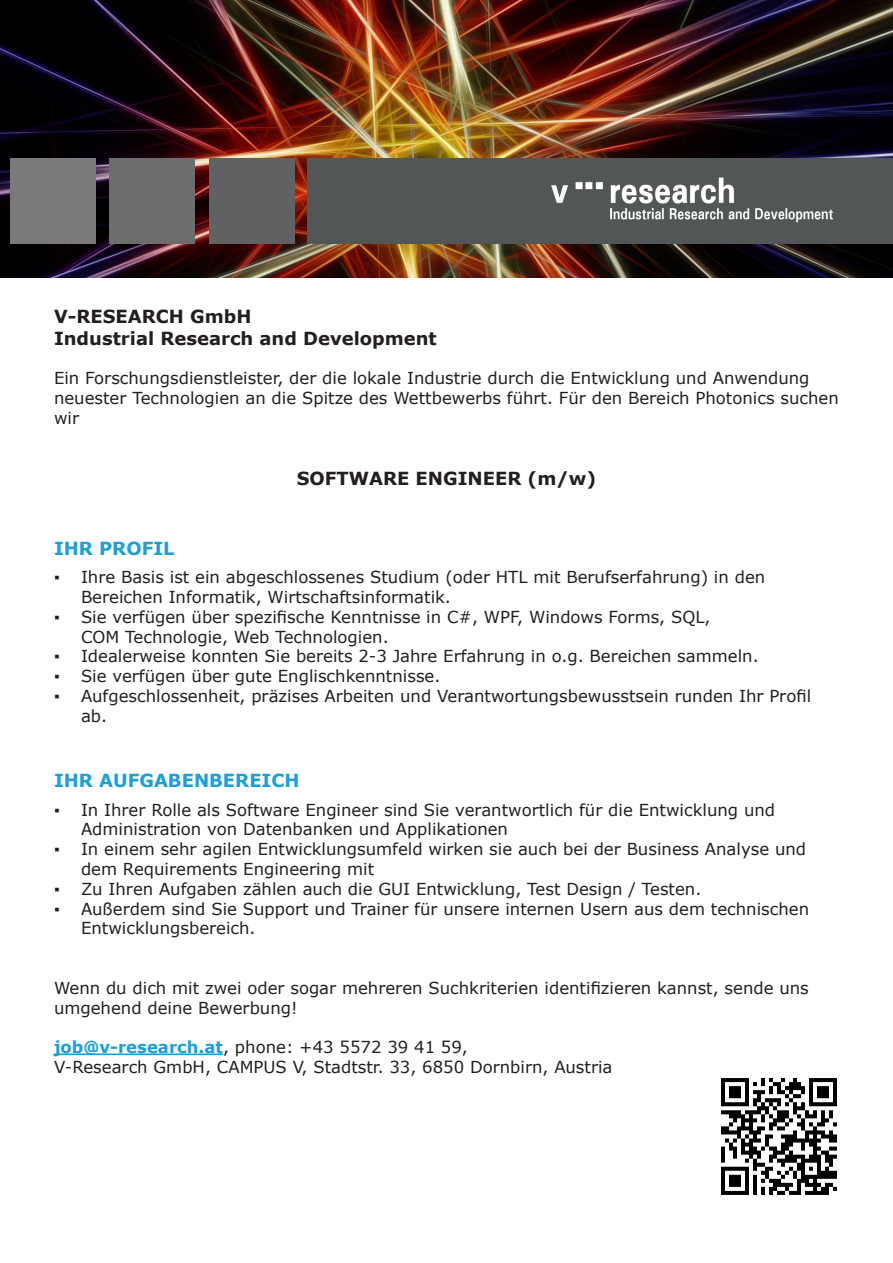
<style>
.page{position:relative;width:893px;height:1263px;background:#fff}
.page>*{position:absolute;margin:0;border:0;box-sizing:border-box;transform-origin:0 0}
.t1{font:700 18px "Verdana";color:#231f20}
.t2{font:700 18px "Verdana";color:#1d9fda}
.t3{font:16.5px/19.8px "Verdana";color:#231f20}
.s1{font-weight:700;color:#1d9fda}
</style>
<div class="page">
<img style="left:0;top:0;width:893px;height:277px">
<hr style="left:54px;top:1053px;width:169px;height:2px;background:#1d9fda">
<img style="left:721px;top:1078px;width:116px;height:117px">
<div style="left:307px;top:159px;width:586px;height:85px;background:#535657"></div>
<div style="left:209px;top:159px;width:85px;height:85px;background:#606162"></div>
<img style="left:551px;top:177px;width:282px;height:46px">
<div style="left:10px;top:159px;width:85px;height:85px;background:#7b797b"></div>
<div style="left:110px;top:159px;width:85px;height:85px;background:#6e6d6e"></div>
<p class="t1" style="left:54px;top:304px;width:199px">V-RESEARCH GmbH</p>
<p class="t1" style="left:54px;top:325px;width:384px">Industrial Research and Development</p>
<p class="t3" style="left:54px;top:368px;width:786px">Ein Forschungsdienstleister, der die lokale Industrie durch die Entwicklung und Anwendung neuester Technologien an die Spitze des Wettbewerbs führt. Für den Bereich Photonics suchen wir</p>
<p class="t1" style="left:297px;top:466px;width:301px">SOFTWARE ENGINEER (m/w)</p>
<p class="t2" style="left:54px;top:536px;width:122px">IHR PROFIL</p>
<p class="t3" style="left:81px;top:567px;width:686px;text-indent:-27px">▪ Ihre Basis ist ein abgeschlossenes Studium (oder HTL mit Berufserfahrung) in den<br>Bereichen Informatik, Wirtschaftsinformatik.</p>
<p class="t3" style="left:81px;top:607px;width:631px;text-indent:-27px">▪ Sie verfügen über spezifische Kenntnisse in C#, WPF, Windows Forms, SQL,<br>COM Technologie, Web Technologien.</p>
<p class="t3" style="left:54px;top:646px;width:706px">▪ Idealerweise konnten Sie bereits 2-3 Jahre Erfahrung in o.g. Bereichen sammeln.</p>
<p class="t3" style="left:54px;top:666px;width:388px">▪ Sie verfügen über gute Englischkenntnisse.</p>
<p class="t3" style="left:81px;top:686px;width:732px;text-indent:-27px">▪ Aufgeschlossenheit, präzises Arbeiten und Verantwortungsbewusstsein runden Ihr Profil ab.</p>
<p class="t2" style="left:54px;top:768px;width:247px">IHR AUFGABENBEREICH</p>
<p class="t3" style="left:81px;top:799px;width:696px;text-indent:-27px">▪ In Ihrer Rolle als Software Engineer sind Sie verantwortlich für die Entwicklung und<br>Administration von Datenbanken und Applikationen</p>
<p class="t3" style="left:81px;top:839px;width:727px;text-indent:-27px">▪ In einem sehr agilen Entwicklungsumfeld wirken sie auch bei der Business Analyse und dem Requirements Engineering mit</p>
<p class="t3" style="left:54px;top:879px;width:649px">▪ Zu Ihren Aufgaben zählen auch die GUI Entwicklung, Test Design / Testen.</p>
<p class="t3" style="left:81px;top:898px;width:730px;text-indent:-27px">▪ Außerdem sind Sie Support und Trainer für unsere internen Usern aus dem technischen<br>Entwicklungsbereich.</p>
<p class="t3" style="left:54px;top:978px;width:756px">Wenn du dich mit zwei oder sogar mehreren Suchkriterien identifizieren kannst, sende uns umgehend deine Bewerbung!</p>
<p class="t3" style="left:54px;top:1037px;width:415px"><span class="s1">job@v-research.at</span>, phone: +43 5572 39 41 59,</p>
<p class="t3" style="left:54px;top:1057px;width:560px">V-Research GmbH, CAMPUS V, Stadtstr. 33, 6850 Dornbirn, Austria</p>
</div>
